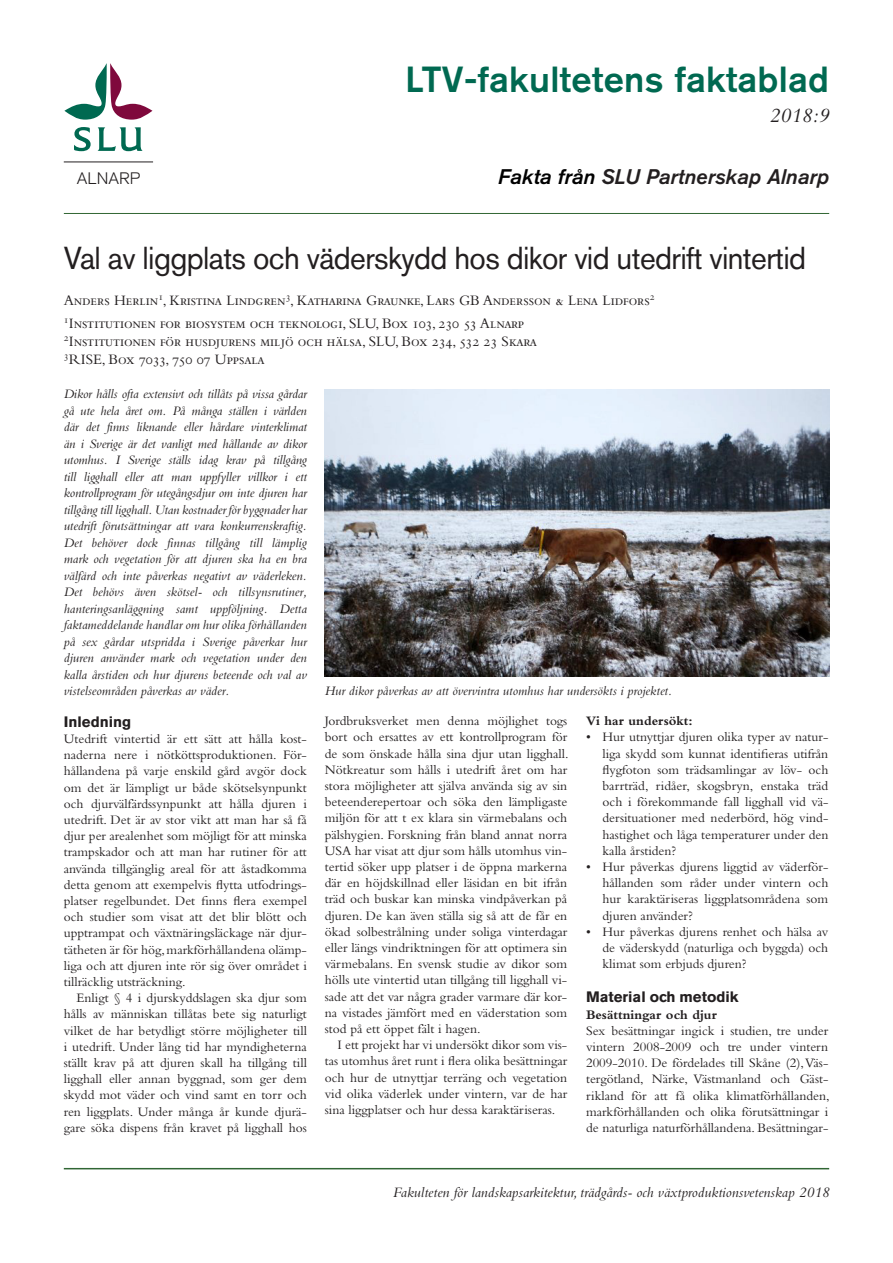
<style>
.page{position:relative;width:893px;height:1263px;background:#fff}
.page>*{position:absolute;margin:0;border:0;box-sizing:border-box;transform-origin:0 0}
.t1{font:500 36px "Akzidenz Grotesk BQ";letter-spacing:.01em;color:#006951}
.Titel{font:31.5px "Akzidenz Grotesk BQ";letter-spacing:-.02em;color:#231f20;scale:.96 1}
.t2{font:italic 21px "Akzidenz Grotesk BQ Med";color:#231f20}
.t3{font:italic 21px "Bembo";color:#231f20}
.t4{font:300 16.5px "Akzidenz Grotesk BQ";color:#231f20}
.Författare{font:15px "Bembo SC";color:#231f20}
.Fot{font:italic 15px "Bembo";color:#231f20}
.Underrubrik{font:700 15px "Akzidenz Grotesk BE";color:#231f20}
.Brödtext{font:13.5px/16.2px "Bembo Std";color:#231f20;text-align:justify}
.Brödtext_utan_indrag{font:13.5px/16.2px "Bembo Std";color:#231f20;text-align:justify}
.Ingress{font:italic 13.5px/16.5px "Bembo Std";color:#231f20;text-align:justify}
.Bildtext{font:italic 13.5px "Bembo Std";color:#231f20}
.Brödtext_utan_indrag-2{font:700 13.5px "Bembo Std";color:#231f20}
.s1{color:#000}
</style>
<div class="page">
<hr style="left:64px;top:1168px;width:765px;height:1px;background:#316634">
<hr style="left:64px;top:213px;width:765px;height:1px;background:#316634">
<hr style="left:64px;top:162px;width:89px;height:1px;background:#231f20">
<svg style="left:65px;top:63px;width:87px;height:57px"></svg>
<svg style="left:74px;top:127px;width:17px;height:24px"></svg>
<svg style="left:98px;top:127px;width:45px;height:24px"></svg>
<img style="left:325px;top:389px;width:504px;height:287px">
<p class="t1" style="left:405px;top:57px;width:425px">LTV-fakultetens faktablad</p>
<p class="t4" style="left:77px;top:169px;width:65px">ALNARP</p>
<p class="t3" style="left:769px;top:104px;width:61px">2018:9</p>
<p class="t2" style="left:498px;top:164px;width:333px"><span class="s1">Fakta från</span> SLU Partnerskap Alnarp</p>
<p class="Titel" style="left:64px;top:239px;width:775px">Val av liggplats och väderskydd hos dikor vid utedrift vintertid</p>
<p class="Författare" style="left:64px;top:292px;width:592px">Anders Herlin<sup>1</sup>, Kristina Lindgren<sup>3</sup>, Katharina Graunke, Lars GB Andersson &amp; Lena Lidfors<sup>2</sup></p>
<p class="Författare" style="left:64px;top:315px;width:462px"><sup>1</sup>Institutionen for biosystem och teknologi, SLU, Box 103, 230 53 Alnarp</p>
<p class="Författare" style="left:64px;top:333px;width:475px"><sup>2</sup>Institutionen för husdjurens miljö och hälsa, SLU, Box 234, 532 23 Skara</p>
<p class="Författare" style="left:64px;top:351px;width:203px"><sup>3</sup>RISE, Box 7033, 750 07 Uppsala</p>
<p class="Ingress" style="left:64px;top:385px;width:245px">Dikor hålls ofta extensivt och tillåts på vissa gårdar gå ute hela året om. På många ställen i världen där det finns liknande eller hårdare vinterklimat än i Sverige är det vanligt med hållande av dikor utomhus. I Sverige ställs idag krav på tillgång till ligghall eller att man uppfyller villkor i ett kontrollprogram för utegångsdjur om inte djuren har tillgång till ligghall. Utan kostnader för byggnader har utedrift förutsättningar att vara konkurrenskraftig.</p>
<p class="Ingress" style="left:64px;top:534px;width:245px">Det behöver dock finnas tillgång till lämplig mark och vegetation för att djuren ska ha en bra välfärd och inte påverkas negativt av väderleken.<br>Det behövs även skötsel- och tillsynsrutiner, hanteringsanläggning samt uppföljning. Detta faktameddelande handlar om hur olika förhållanden på sex gårdar utspridda i Sverige påverkar hur djuren använder mark och vegetation under den kalla årstiden och hur djurens beteende och val av vistelseområden påverkas av väder.</p>
<p class="Underrubrik" style="left:64px;top:713px;width:69px">Inledning</p>
<p class="Brödtext_utan_indrag" style="left:64px;top:730px;width:245px">Utedrift vintertid är ett sätt att hålla kost&shy;naderna nere i nötköttsproduktionen. För&shy;hållandena på varje enskild gård avgör dock om det är lämpligt ur både skötselsynpunkt och djurvälfärdssynpunkt att hålla djuren i utedrift. Det är av stor vikt att man har så få djur per arealenhet som möjligt för att minska trampskador och att man har rutiner för att använda tillgänglig areal för att åstadkomma detta genom att exempelvis flytta utfodrings&shy;platser regelbundet. Det finns flera exempel och studier som visat att det blir blött och upptrampat och växtnäringsläckage när djur&shy;tätheten är för hög, markförhållandena olämp&shy;liga och att djuren inte rör sig över området i tillräcklig utsträckning.</p>
<p class="Brödtext" style="left:64px;top:989px;width:245px;text-indent:13px">Enligt § 4 i djurskyddslagen ska djur som hålls av människan tillåtas bete sig naturligt vilket de har betydligt större möjligheter till i utedrift. Under lång tid har myndigheterna ställt krav på att djuren skall ha tillgång till ligghall eller annan byggnad, som ger dem skydd mot väder och vind samt en torr och ren liggplats. Under många år kunde djurä&shy;gare söka dispens från kravet på ligghall hos</p>
<p class="Bildtext" style="left:325px;top:683px;width:349px">Hur dikor påverkas av att övervintra utomhus har undersökts i projektet.</p>
<p class="Brödtext" style="left:325px;top:713px;width:245px">Jordbruksverket men denna möjlighet togs bort och ersattes av ett kontrollprogram för de som önskade hålla sina djur utan ligghall.<br>Nötkreatur som hålls i utedrift året om har stora möjligheter att själva använda sig av sin beteenderepertoar och söka den lämpligaste miljön för att t ex klara sin värmebalans och pälshygien. Forskning från bland annat norra USA har visat att djur som hålls utomhus vin&shy;tertid söker upp platser i de öppna markerna där en höjdskillnad eller läsidan en bit ifrån träd och buskar kan minska vindpåverkan på djuren. De kan även ställa sig så att de får en ökad solbestrålning under soliga vinterdagar eller längs vindriktningen för att optimera sin värmebalans. En svensk studie av dikor som hölls ute vintertid utan tillgång till ligghall vi&shy;sade att det var några grader varmare där kor&shy;na vistades jämfört med en väderstation som stod på ett öppet fält i hagen.</p>
<p class="Brödtext" style="left:325px;top:1037px;width:244px;text-indent:13px">I ett projekt har vi undersökt dikor som vis&shy;tas utomhus året runt i flera olika besättningar och hur de utnyttjar terräng och vegetation vid olika väderlek under vintern, var de har sina liggplatser och hur dessa karaktäriseras.</p>
<p class="Brödtext_utan_indrag-2" style="left:586px;top:713px;width:108px">Vi har undersökt:</p>
<p class="Brödtext" style="left:603px;top:729px;width:227px;text-indent:-16px">• Hur utnyttjar djuren olika typer av natur&shy;liga skydd som kunnat identifieras utifrån flygfoton som trädsamlingar av löv- och barrträd, ridåer, skogsbryn, enstaka träd och i förekommande fall ligghall vid vä&shy;dersituationer med nederbörd, hög vind&shy;hastighet och låga temperaturer under den kalla årstiden?</p>
<p class="Brödtext" style="left:603px;top:858px;width:227px;text-indent:-16px">• Hur påverkas djurens liggtid av väderför&shy;hållanden som råder under vintern och hur karaktäriseras liggplatsområdena som djuren använder?</p>
<p class="Brödtext" style="left:603px;top:923px;width:227px;text-indent:-16px">• Hur påverkas djurens renhet och hälsa av de väderskydd (naturliga och byggda) och klimat som erbjuds djuren?</p>
<p class="Underrubrik" style="left:586px;top:988px;width:154px">Material och metodik</p>
<p class="Brödtext_utan_indrag-2" style="left:586px;top:1007px;width:132px">Besättningar och djur</p>
<p class="Brödtext_utan_indrag" style="left:586px;top:1022px;width:245px">Sex besättningar ingick i studien, tre under vintern 2008-2009 och tre under vintern 2009-2010. De fördelades till Skåne (2), Väs&shy;tergötland, Närke, Västmanland och Gäst&shy;rikland för att få olika klimatförhållanden, markförhållanden och olika förutsättningar i de naturliga naturförhållandena. Besättningar-</p>
<p class="Fot" style="left:393px;top:1184px;width:438px">Fakulteten för landskapsarkitektur, trädgårds- och växtproduktionsvetenskap 2018</p>
</div>
